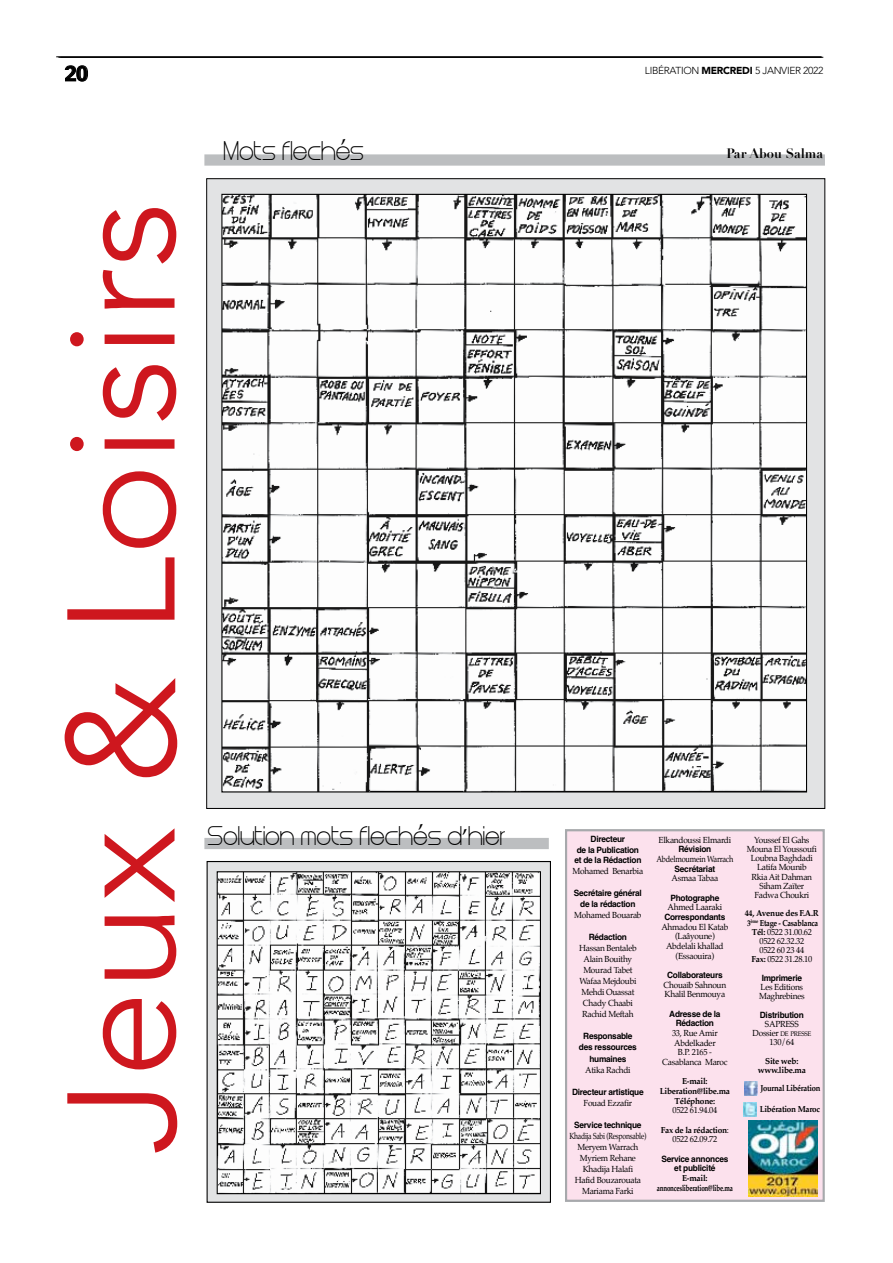
<style>
.page{position:relative;width:893px;height:1263px;background:#fff}
.page>*{position:absolute;margin:0;border:0;box-sizing:border-box;transform-origin:0 0}
.t1{font:300 151.35px "Avenir";color:#ce171e;scale:1.04 1}
.t2{font:22.5px "Steiner";color:#000;scale:.96 1}
.t3{font:22.5px "Palatino";color:#000;scale:.96 1}
.t4{font:20.25px "Charcoal";color:#000}
.t5{font:700 13.5px "Didot";color:#000;scale:.96 1}
.t6{font:300 10.05px "Avenir";letter-spacing:-.03em;color:#000}
.t7{font:8.7px/9.1px "Palatino";letter-spacing:-.03em;color:#000;text-align:center;scale:.96 1}
.t8{font:700 8.7px/10.9px "Helvetica";letter-spacing:-.03em;color:#000;text-align:center;scale:.96 1}
.t9{font:700 8.7px/9.6px "Palatino";letter-spacing:-.03em;color:#000;text-align:center;scale:.96 1}
.t10{font:8.7px/10.9px "Palatino";letter-spacing:-.03em;color:#000;text-align:center;scale:.79 1}
.t11{font:8.7px "Palatino";letter-spacing:-.03em;color:#000;scale:.86 1}
.t12{font:700 8.7px "Palatino";letter-spacing:-.03em;color:#000;scale:.88 1}
.t13{font:700 8.7px "Palatino";letter-spacing:-.03em;color:#000;scale:.93 1}
.t14{font:700 8.7px "Palatino";letter-spacing:-.03em;color:#000;scale:.85 1}
.t15{font:6.45px "Palatino";letter-spacing:-.04em;color:#000;scale:.96 1}
.t16{font:700 5.25px "Palatino";color:#000;scale:.85 1}
.s1{font-family:"Palatino"}
.s2{font-weight:900}
.s3{font-weight:400}
.s4{font-weight:700}
</style>
<div class="page">
<div style="left:207px;top:179px;width:618px;height:629px;background:#e2e3e4"></div>
<div style="left:208px;top:862px;width:342px;height:340px;background:#e2e3e4"></div>
<div style="left:207px;top:861px;width:344px;height:342px;border:1px solid #000"></div>
<div style="left:204px;top:154px;width:621px;height:12px;background:#bcbec0"></div>
<div style="left:204px;top:838px;width:345px;height:11px;background:#bcbec0"></div>
<hr style="left:60px;top:57px;width:763px;height:1px;background:#000">
<svg style="left:65px;top:65px;width:23px;height:17px"></svg>
<img style="left:223px;top:196px;width:582px;height:594px">
<img style="left:219px;top:873px;width:320px;height:319px">
<div style="left:217px;top:871px;width:324px;height:323px;border:1px solid #000"></div>
<hr style="left:56px;top:57px;width:765px;height:1px;background:#000">
<div style="left:567px;top:831px;width:256px;height:369px;background:#fce1ed"></div>
<div style="left:565px;top:829px;width:260px;height:373px;border:2px solid #a7a9ac"></div>
<img style="left:749px;top:1120px;width:69px;height:77px">
<img style="left:745px;top:1081px;width:12px;height:14px">
<img style="left:743px;top:1102px;width:14px;height:14px">
<h3 class="t4" style="left:65px;top:60px;width:25px">20</h3>
<h1 class="t1" style="left:33px;top:1154px;width:917px;rotate:-90deg">Jeux &amp; Loisirs</h1>
<h2 class="t3" style="left:341px;top:128px;width:8px">‘</h2>
<h2 class="t2" style="left:223px;top:141px;width:148px">Mots fleches</h2>
<h2 class="t3" style="left:418px;top:814px;width:8px">‘</h2>
<h2 class="t2" style="left:208px;top:826px;width:312px">Solution mots fleches d<span class="s1">’</span>hier</h2>
<p class="t6" style="left:645px;top:65px;width:180px">LIBÉRATION <span class="s2">MERCREDI</span> 5 JANVIER 2022</p>
<h3 class="t5" style="left:726px;top:144px;width:102px">Par Abou Salma</h3>
<p class="t8" style="left:574px;top:834px;width:71px">Directeur<br>de la Publication et de la Rédaction</p>
<p class="t7" style="left:573px;top:867px;width:75px">Mohamed Benarbia</p>
<p class="t8" style="left:574px;top:888px;width:72px">Secrétaire général de la rédaction</p>
<p class="t7" style="left:574px;top:911px;width:72px">Mohamed Bouarab</p>
<p class="t8" style="left:589px;top:932px;width:41px">Rédaction</p>
<p class="t7" style="left:579px;top:943px;width:61px;line-height:10.9px">Hassan Bentaleb<br>Alain Bouithy<br>Mourad Tabet<br>Wafaa Mejdoubi<br>Mehdi Ouassat<br>Chady Chaabi<br>Rachid Meftah</p>
<p class="t8" style="left:579px;top:1031px;width:62px">Responsable des ressources humaines</p>
<p class="t7" style="left:585px;top:1065px;width:49px">Atika Rachdi</p>
<p class="t8" style="left:572px;top:1086px;width:76px">Directeur artistique</p>
<p class="t7" style="left:584px;top:1098px;width:52px">Fouad Ezzafir</p>
<p class="t8" style="left:574px;top:1119px;width:72px">Service technique</p>
<p class="t10" style="left:569px;top:1130px;width:99px">Khadija Sabi (Responsable(<br>Meryem Warrach<br>Myriem Rehane<br>Khadija Halafi<br>Hafid Bouzarouata<br>Mariama Farki</p>
<p class="t7" style="left:659px;top:835px;width:77px">Elkandoussi Elmardi</p>
<p class="t8" style="left:678px;top:844px;width:36px">Révision</p>
<p class="t11" style="left:656px;top:852px;width:91px">Abdelmoumein Warrach</p>
<p class="t8" style="left:675px;top:863px;width:44px">Secrétariat</p>
<p class="t7" style="left:671px;top:874px;width:50px">Asmaa Tabaa</p>
<p class="t8" style="left:670px;top:892px;width:52px">Photographe</p>
<p class="t7" style="left:667px;top:903px;width:59px">Ahmed Laaraki</p>
<p class="t8" style="left:664px;top:911px;width:65px">Correspondants</p>
<p class="t7" style="left:661px;top:922px;width:71px;line-height:9.6px">Ahmadou El Katab (Laâyoune(<br>Abdelali khallad (Essaouira(</p>
<p class="t8" style="left:667px;top:969px;width:59px">Collaborateurs</p>
<p class="t7" style="left:663px;top:980px;width:67px;line-height:9.6px;text-align:left">Chouaïb Sahnoun<br>Khalil Benmouya</p>
<p class="t8" style="left:669px;top:1009px;width:55px;line-height:9.6px">Adresse de la<br>Rédaction</p>
<p class="t7" style="left:662px;top:1028px;width:69px;line-height:9.6px">33, Rue Amir<br>Abdelkader<br>.P.B 2165 -<br>Casablanca Maroc</p>
<p class="t9" style="left:660px;top:1076px;width:75px">-E mail:<br>Liberation@libe.ma<br>Téléphone:</p>
<p class="t7" style="left:672px;top:1106px;width:48px">0522 61.94.04</p>
<p class="t9" style="left:661px;top:1124px;width:73px">Fax de la rédaction<span class="s3">:<br>0522 62.09.72</span></p>
<p class="t8" style="left:661px;top:1154px;width:71px;line-height:9.6px">Service annonces et publicité</p>
<p class="t9" style="left:657px;top:1173px;width:81px">-E mail: annoncesliberation@libe.ma</p>
<p class="t7" style="left:747px;top:835px;width:74px">Youssef El Gahs<br>Mouna El Youssoufi<br>Loubna Baghdadi<br>Latifa Mounib<br>Rkia Ait Dahman<br>Siham Zaïter<br>Fadwa Choukri</p>
<p class="t9" style="left:745px;top:909px;width:79px;line-height:9.1px;text-align:right">44, Avenue des A. F R.<br>Etage - Casablanca</p>
<p class="t16" style="left:750px;top:917px;width:11px">ème</p>
<p class="t14" style="left:747px;top:915px;width:6px">3</p>
<p class="t7" style="left:751px;top:927px;width:65px"><span class="s4">Tél:</span> 0522 31.00.62<br>0522 62.32.32<br>0522 60 23 44<br><span class="s4">Fax:</span> 0522 31.28.10</p>
<p class="t8" style="left:762px;top:972px;width:44px">Imprimerie</p>
<p class="t7" style="left:759px;top:982px;width:49px;text-align:left">Les Editions<br>Maghrebines</p>
<p class="t8" style="left:760px;top:1009px;width:47px">Distribution</p>
<p class="t7" style="left:765px;top:1019px;width:37px">SAPRESS</p>
<p class="t15" style="left:780px;top:1028px;width:34px">DE PRESSE</p>
<p class="t7" style="left:769px;top:1028px;width:27px;text-align:left;text-indent:-17px">Dossier<br>130/64</p>
<p class="t9" style="left:758px;top:1056px;width:52px;line-height:9.1px">Site web: www.libe.ma</p>
<p class="t12" style="left:760px;top:1081px;width:70px">Journal Libération</p>
<p class="t13" style="left:760px;top:1101px;width:66px">Libération Maroc</p>
</div>
